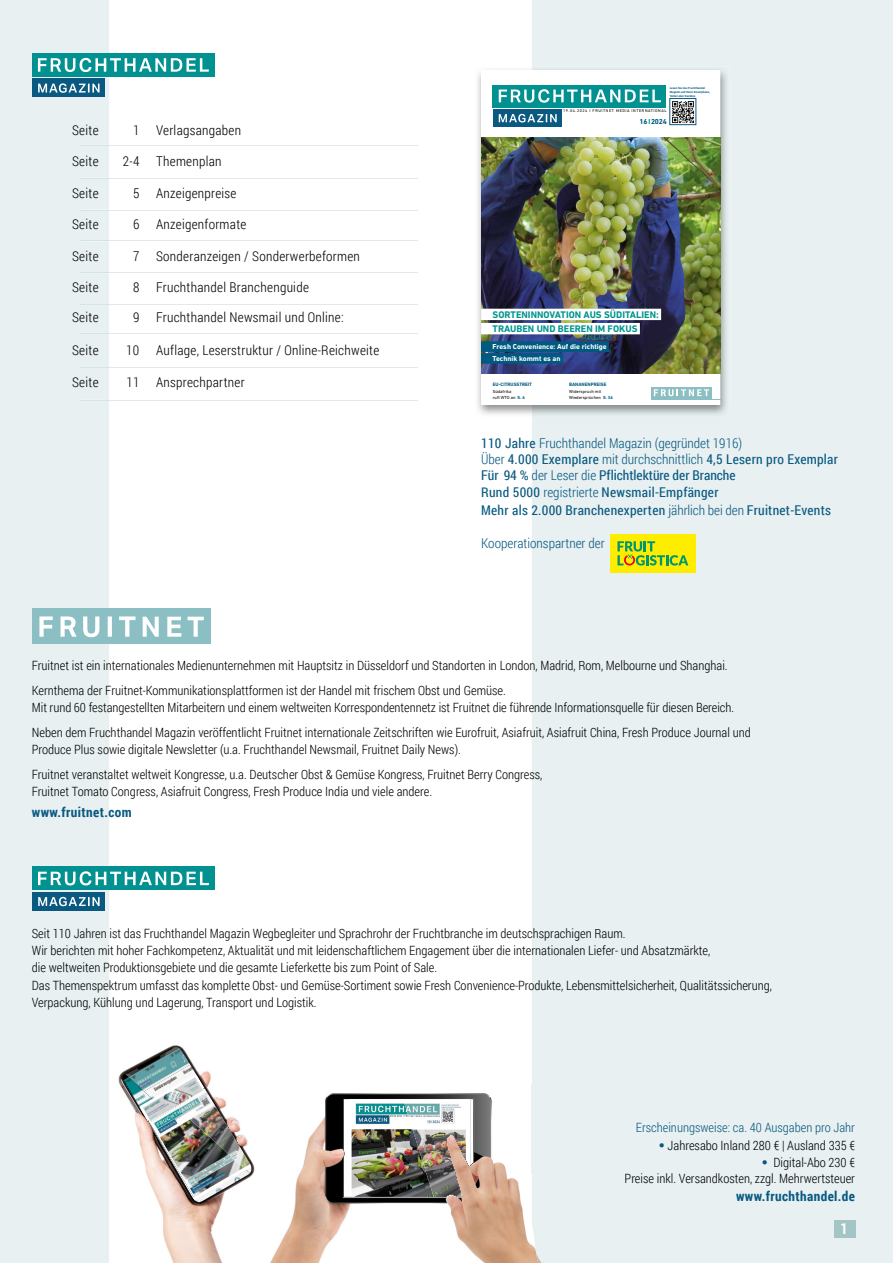
<style>
.page{position:relative;width:893px;height:1263px;background:#fff}
.page>*{position:absolute;margin:0;border:0;box-sizing:border-box;transform-origin:0 0}
.t1{font:700 15px "Roboto Condensed";color:#fff}
.t2{font:300 13.5px "Roboto Condensed";letter-spacing:.02em;color:#000}
.t3{font:13.5px/16.2px "Roboto Condensed";letter-spacing:.02em;color:#095981}
.t4{font:700 13.5px "Roboto Condensed";letter-spacing:.03em;color:#095981}
.t5{font:300 13.5px "Roboto Condensed";color:#095981}
.t6{font:300 12.75px/17.2px "Roboto Condensed";color:#000}
.t7{font:300 12.75px "Roboto Condensed";color:#095981}
.t8{font:700 9.75px/14.2px "DIN Next LT Pro";color:#009490}
.t9{font:700 7.35px/11.9px "DIN Next LT Pro";color:#fff}
.t10{font:700 7.35px "DIN Next LT Pro";letter-spacing:-.02em;color:#005980}
.t11{font:700 4.95px "DIN Next LT Pro";color:#005980}
.t12{font:4.5px/5.6px "DIN Next LT Pro";color:#000}
.t13{font:4.05px "DIN Next LT Pro";letter-spacing:.13em;color:#000}
.t14{font:700 2.85px/4.1px "Roboto";color:#095981}
.s1{color:#009490}
.s2{font-weight:700;color:#005980}
.s3{font-weight:300}
.s4{font-family:"URWDIN Cond";font-weight:400;color:#095981}
</style>
<div class="page">
<img style="left:270px;top:1084px;width:262px;height:179px">
<img style="left:343px;top:1099px;width:130px;height:98px">
<img style="left:466px;top:1100px;width:4px;height:67px">
<img style="left:403px;top:1100px;width:63px;height:35px">
<img style="left:414px;top:1135px;width:52px;height:35px">
<img style="left:425px;top:1170px;width:36px;height:27px">
<img style="left:118px;top:1073px;width:137px;height:190px">
<img style="left:121px;top:1045px;width:132px;height:162px">
<div style="left:532px;top:0;width:361px;height:1263px;background:#e8f0f1"></div>
<div style="left:532px;top:1084px;width:36px;height:179px;background:#e8f0f1"></div>
<div style="left:0;top:0;width:109px;height:1263px;background:#e8f0f1"></div>
<hr style="left:109px;top:178px;width:309px;height:1px;background:#e0eaeb">
<svg style="left:81px;top:178px;width:28px;height:1px"></svg>
<hr style="left:109px;top:145px;width:309px;height:1px;background:#e0eaeb">
<svg style="left:81px;top:145px;width:28px;height:1px"></svg>
<hr style="left:109px;top:210px;width:309px;height:1px;background:#e0eaeb">
<svg style="left:81px;top:210px;width:28px;height:1px"></svg>
<hr style="left:109px;top:240px;width:309px;height:1px;background:#e0eaeb">
<svg style="left:81px;top:240px;width:28px;height:1px"></svg>
<hr style="left:109px;top:272px;width:309px;height:1px;background:#e0eaeb">
<svg style="left:81px;top:272px;width:28px;height:1px"></svg>
<hr style="left:109px;top:304px;width:309px;height:1px;background:#e0eaeb">
<svg style="left:81px;top:304px;width:28px;height:1px"></svg>
<hr style="left:109px;top:400px;width:309px;height:1px;background:#e0eaeb">
<svg style="left:81px;top:400px;width:28px;height:1px"></svg>
<hr style="left:109px;top:333px;width:309px;height:1px;background:#e0eaeb">
<svg style="left:81px;top:333px;width:28px;height:1px"></svg>
<hr style="left:109px;top:367px;width:309px;height:1px;background:#e0eaeb">
<svg style="left:81px;top:367px;width:28px;height:1px"></svg>
<img style="left:477px;top:67px;width:252px;height:350px">
<div style="left:481px;top:71px;width:239px;height:334px;background:#fff"></div>
<div style="left:493px;top:85px;width:173px;height:22px;background:#009190"></div>
<div style="left:493px;top:109px;width:68px;height:18px;background:#095981"></div>
<svg style="left:499px;top:89px;width:162px;height:14px"></svg>
<svg style="left:499px;top:114px;width:58px;height:8px"></svg>
<img style="left:481px;top:138px;width:239px;height:236px">
<div style="left:481px;top:309px;width:180px;height:11px;background:#fff"></div>
<div style="left:481px;top:323px;width:159px;height:11px;background:#fff"></div>
<div style="left:481px;top:341px;width:128px;height:11px;background:#005980"></div>
<div style="left:481px;top:353px;width:82px;height:11px;background:#005980"></div>
<div style="left:651px;top:387px;width:61px;height:12px;background:#8bbfc3"></div>
<svg style="left:654px;top:389px;width:55px;height:7px"></svg>
<img style="left:672px;top:101px;width:22px;height:22px">
<div style="left:670px;top:98px;width:26px;height:27px;border:1px solid #095981"></div>
<div style="left:32px;top:53px;width:183px;height:23px;background:#009190"></div>
<svg style="left:38px;top:58px;width:171px;height:14px"></svg>
<div style="left:32px;top:78px;width:72px;height:19px;background:#095981"></div>
<svg style="left:38px;top:83px;width:62px;height:10px"></svg>
<div style="left:32px;top:867px;width:183px;height:23px;background:#009190"></div>
<svg style="left:38px;top:871px;width:171px;height:14px"></svg>
<div style="left:32px;top:892px;width:73px;height:18px;background:#095981"></div>
<svg style="left:38px;top:897px;width:62px;height:9px"></svg>
<div style="left:32px;top:608px;width:179px;height:35px;background:#8bbfc3"></div>
<svg style="left:39px;top:616px;width:165px;height:21px"></svg>
<div style="left:834px;top:1220px;width:21px;height:17px;background:#a3c5c6"></div>
<div style="left:610px;top:534px;width:85px;height:38px;background:#ffed00"></div>
<svg style="left:617px;top:541px;width:71px;height:24px"></svg>
<p class="t2" style="left:72px;top:121px;width:28px">Seite</p>
<p class="t2" style="left:133px;top:121px;width:110px">1 Verlagsangaben</p>
<p class="t2" style="left:72px;top:152px;width:28px">Seite</p>
<p class="t2" style="left:123px;top:152px;width:100px">2-4 Themenplan</p>
<p class="t2" style="left:72px;top:184px;width:28px">Seite</p>
<p class="t2" style="left:133px;top:184px;width:105px">5 Anzeigenpreise</p>
<p class="t2" style="left:72px;top:215px;width:28px">Seite</p>
<p class="t2" style="left:133px;top:215px;width:115px">6 Anzeigenformate</p>
<p class="t2" style="left:72px;top:247px;width:28px">Seite</p>
<p class="t2" style="left:133px;top:247px;width:228px">7 Sonderanzeigen / Sonderwerbeformen</p>
<p class="t2" style="left:72px;top:278px;width:28px">Seite</p>
<p class="t2" style="left:133px;top:278px;width:177px">8 Fruchthandel Branchenguide</p>
<p class="t2" style="left:72px;top:308px;width:28px">Seite</p>
<p class="t2" style="left:133px;top:308px;width:212px">9 Fruchthandel Newsmail und Online:</p>
<p class="t2" style="left:72px;top:341px;width:28px">Seite</p>
<p class="t2" style="left:126px;top:341px;width:255px">10 Auflage, Leserstruktur / Online-Reichweite</p>
<p class="t2" style="left:72px;top:373px;width:28px">Seite</p>
<p class="t2" style="left:126px;top:373px;width:120px">11 Ansprechpartner</p>
<p class="t14" style="left:670px;top:86px;width:42px">Lesen Sie das Fruchthandel<br>Magazin auf Ihrem Smartphone,<br>Tablet oder Desktop</p>
<p class="t13" style="left:563px;top:108px;width:105px">19.04.2024 I FRUITNET MEDIA INTERNATIONAL</p>
<p class="t10" style="left:640px;top:117px;width:29px">16 <span class="s1">I</span> 2024</p>
<p class="t8" style="left:493px;top:308px;width:168px">SORTENINNOVATION AUS SÜDITALIEN:<br>TRAUBEN UND BEEREN IM FOKUS</p>
<p class="t9" style="left:492px;top:341px;width:116px">Fresh Convenience: Auf die richtige<br>Technik kommt es an</p>
<p class="t11" style="left:493px;top:382px;width:41px">EU-CITRUSSTREIT</p>
<p class="t12" style="left:493px;top:389px;width:34px">Südafrika<br>ruft WTO an <span class="s2">S. 6</span></p>
<p class="t11" style="left:569px;top:382px;width:39px">BANANENPREISE</p>
<p class="t12" style="left:569px;top:389px;width:45px">Widerspruch mit<br>Wiedersprüchen <span class="s2">S. 36</span></p>
<p class="t3" style="left:481px;top:435px;width:358px">110 Jahre <span class="s3">Fruchthandel Magazin (gegründet 1916)<br>Über</span> 4.000 Exemplare <span class="s3">mit durchschnittlich</span> 4,5 Lesern pro Exemplar Für 94 % <span class="s3">der Leser die</span> Pflichtlektüre der Branche<br>Rund 5000 <span class="s3">registrierte</span> Newsmail-Empfänger</p>
<p class="t3" style="left:481px;top:501px;width:351px">Mehr als 2.000 Branchenexperten <span class="s3">jährlich bei den</span> Fruitnet-Events</p>
<p class="t5" style="left:481px;top:534px;width:125px">Kooperationspartner der</p>
<p class="t6" style="left:32px;top:652px;width:697px;line-height:25.5px">Fruitnet ist ein internationales Medienunternehmen mit Hauptsitz in Düsseldorf und Standorten in London, Madrid, Rom, Melbourne und Shanghai.<br>Kernthema der Fruitnet-Kommunikationsplattformen ist der Handel mit frischem Obst und Gemüse.</p>
<p class="t6" style="left:32px;top:694px;width:720px;line-height:25.5px">Mit rund 60 festangestellten Mitarbeitern und einem weltweiten Korrespondentennetz ist Fruitnet die führende Informationsquelle für diesen Bereich.<br>Neben dem Fruchthandel Magazin veröffentlicht Fruitnet internationale Zeitschriften wie Eurofruit, Asiafruit, Asiafruit China, Fresh Produce Journal und</p>
<p class="t6" style="left:32px;top:736px;width:512px;line-height:25.5px">Produce Plus sowie digitale Newsletter (u.a. Fruchthandel Newsmail, Fruitnet Daily News).<br>Fruitnet veranstaltet weltweit Kongresse, u.a. Deutscher Obst &amp; Gemüse Kongress, Fruitnet Berry Congress,</p>
<p class="t6" style="left:32px;top:782px;width:402px">Fruitnet Tomato Congress, Asiafruit Congress, Fresh Produce India und viele andere.</p>
<p class="t4" style="left:32px;top:803px;width:101px">www.fruitnet.com</p>
<p class="t6" style="left:32px;top:924px;width:742px">Seit 110 Jahren ist das Fruchthandel Magazin Wegbegleiter und Sprachrohr der Fruchtbranche im deutschsprachigen Raum.<br>Wir berichten mit hoher Fachkompetenz, Aktualität und mit leidenschaftlichem Engagement über die internationalen Liefer- und Absatzmärkte,<br>die weltweiten Produktionsgebiete und die gesamte Lieferkette bis zum Point of Sale.<br>Das Themenspektrum umfasst das komplette Obst- und Gemüse-Sortiment sowie Fresh Convenience-Produkte, Lebensmittelsicherheit, Qualitätssicherung, Verpackung, Kühlung und Lagerung, Transport und Logistik.</p>
<p class="t7" style="left:636px;top:1119px;width:221px">Erscheinungsweise: ca. 40 Ausgaben pro Jahr</p>
<p class="t6" style="left:659px;top:1136px;width:197px"><span class="s4">•</span> Jahresabo Inland 280 € | Ausland 335 €</p>
<p class="t6" style="left:625px;top:1153px;width:232px;line-height:16.5px;text-align:right"><span class="s4">•</span> Digital-Abo 230 €<br>Preise inkl. Versandkosten, zzgl. Mehrwertsteuer</p>
<p class="t4" style="left:736px;top:1187px;width:121px">www.fruchthandel.de</p>
<p class="t1" style="left:840px;top:1218px;width:9px">1</p>
</div>
